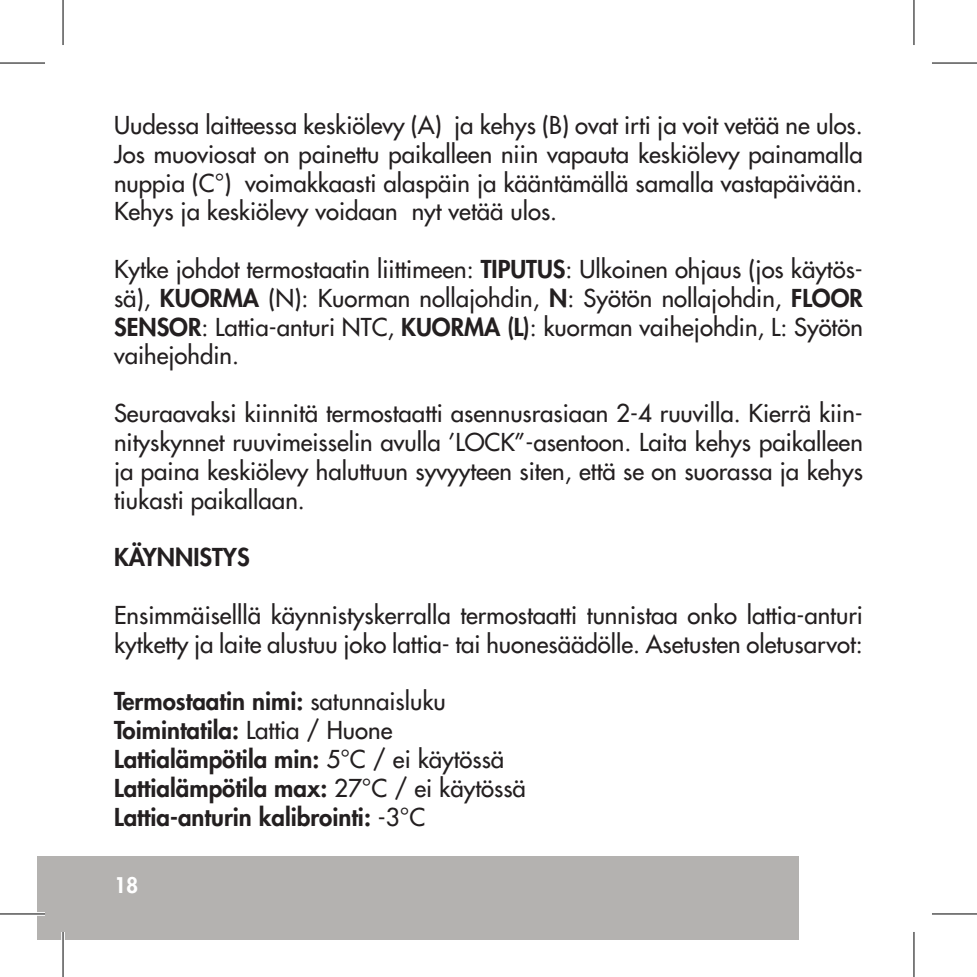
<style>
.page{position:relative;width:977px;height:977px;background:#fff}
.page>*{position:absolute;margin:0;border:0;box-sizing:border-box;transform-origin:0 0}
.t1{font:500 24px/28.8px "Futura Std";color:#231f20;text-align:justify}
.t2{font:800 24px/28.8px "Futura Std";color:#231f20}
.t3{font:800 21px "Futura Std";color:#fff}
.s1{font-weight:800}
.s2{font-weight:500}
</style>
<div class="page">
<div style="left:37px;top:856px;width:761px;height:83px;background:#b4b2b0"></div>
<hr style="left:0;top:912px;width:45px;height:3px;background:#fff">
<hr style="left:61px;top:931px;width:4px;height:45px;background:#fff">
<hr style="left:0;top:62px;width:45px;height:2px;background:#000">
<hr style="left:931px;top:62px;width:45px;height:2px;background:#000">
<hr style="left:0;top:913px;width:45px;height:1px;background:#000">
<hr style="left:931px;top:913px;width:45px;height:1px;background:#000">
<hr style="left:62px;top:0;width:2px;height:45px;background:#000">
<hr style="left:62px;top:931px;width:2px;height:45px;background:#000">
<hr style="left:913px;top:0;width:1px;height:45px;background:#000">
<hr style="left:913px;top:931px;width:1px;height:45px;background:#000">
<p class="t1" style="left:114px;top:111px;width:750px">Uudessa laitteessa keskiölevy (A) ja kehys (B) ovat irti ja voit vetää ne ulos.<br>Jos muoviosat on painettu paikalleen niin vapauta keskiölevy painamalla nuppia (C°) voimakkaasti alaspäin ja kääntämällä samalla vastapäivään.<br>Kehys ja keskiölevy voidaan nyt vetää ulos.</p>
<p class="t1" style="left:114px;top:255px;width:750px">Kytke johdot termostaatin liittimeen: <span class="s1">TIPUTUS</span>: Ulkoinen ohjaus (jos käytös&shy;sä), <span class="s1">KUORMA</span> (N): Kuorman nollajohdin, <span class="s1">N</span>: Syötön nollajohdin, <span class="s1">FLOOR SENSOR</span>: Lattia-anturi NTC, <span class="s1">KUORMA (L)</span>: kuorman vaihejohdin, L: Syötön vaihejohdin.</p>
<p class="t1" style="left:114px;top:399px;width:750px">Seuraavaksi kiinnitä termostaatti asennusrasiaan 2-4 ruuvilla. Kierrä kiin&shy;nityskynnet ruuvimeisselin avulla ’LOCK”-asentoon. Laita kehys paikalleen ja paina keskiölevy haluttuun syvyyteen siten, että se on suorassa ja kehys tiukasti paikallaan.</p>
<p class="t2" style="left:114px;top:543px;width:137px">KÄYNNISTYS</p>
<p class="t1" style="left:114px;top:600px;width:750px">Ensimmäiselllä käynnistyskerralla termostaatti tunnistaa onko lattia-anturi kytketty ja laite alustuu joko lattia- tai huonesäädölle. Asetusten oletusarvot:</p>
<p class="t2" style="left:114px;top:687px;width:413px">Termostaatin nimi: <span class="s2">satunnaisluku </span>Toimintatila: <span class="s2">Lattia / Huone </span>Lattialämpötila min: <span class="s2">5°C / ei käytössä </span>Lattialämpötila max: <span class="s2">27°C / ei käytössä </span>Lattia-anturin kalibrointi: <span class="s2">-3°C</span></p>
<p class="t3" style="left:114px;top:871px;width:26px">18</p>
</div>
